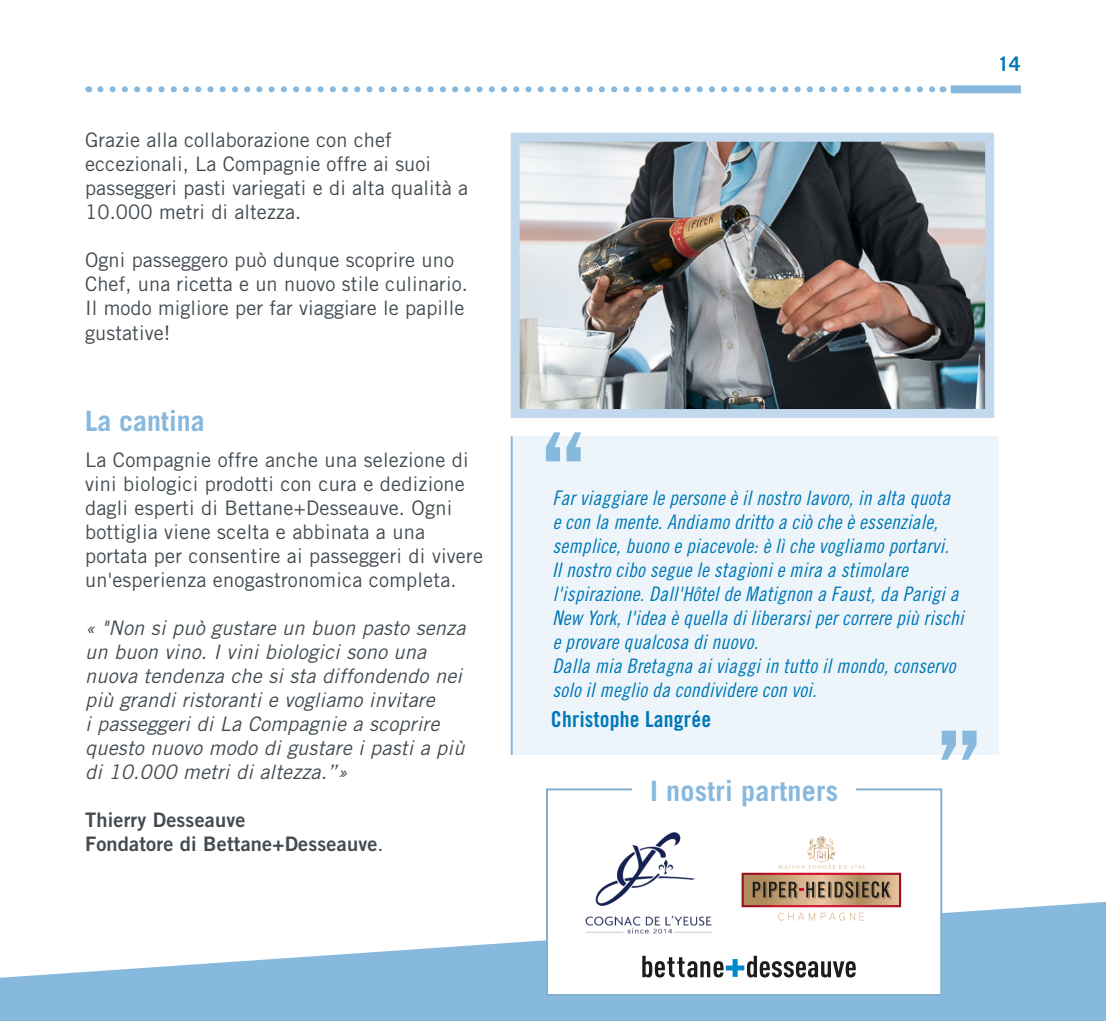
<style>
.page{position:relative;width:1106px;height:1021px;background:#fff}
.page>*{position:absolute;margin:0;border:0;box-sizing:border-box;transform-origin:0 0}
.t1{font:120px "Trade Gothic LT Pro Bd Cn 20";color:#87b8dd}
.t2{font:700 28px "Trade Gothic LT Pro";letter-spacing:.01em;color:#87b8dd}
.t3{font:22px "Trade Gothic LT Pro Bd Cn 20";letter-spacing:.01em;color:#0078b8}
.t4{font:20px/24px "Trade Gothic";letter-spacing:.005em;color:#434b51}
.t5{font:20px/24px "Trade Gothic LT Std Cn 18 Obl";letter-spacing:.01em;color:#0078b8}
.t6{font:italic 20px/24px "Trade Gothic LT Std";letter-spacing:.01em;color:#434b51}
.t7{font:20px "Trade Gothic LT Std Bd 2";letter-spacing:.01em;color:#434b51}
.t8{font:700 20px "Trade Gothic LT Pro";color:#0078b8}
.s1{font-family:"Trade Gothic"}
</style>
<div class="page">
<div style="left:510px;top:436px;width:488px;height:319px;background:#edf5fa"></div>
<svg style="left:0;top:901px;width:1106px;height:119px;fill:#87b8dd"></svg>
<svg style="left:100px;top:86px;width:836px;height:6px"></svg>
<div style="left:950px;top:85px;width:70px;height:8px;background:#87b8dd"></div>
<img style="left:520px;top:143px;width:464px;height:265px">
<div style="left:510px;top:133px;width:484px;height:285px;border:9px solid #c1d8ed"></div>
<hr style="left:510px;top:436px;width:2px;height:319px;background:#87b9dd">
<div style="left:546px;top:788px;width:396px;height:208px;background:#fff;border:2px solid #82b1d0"></div>
<div style="left:632px;top:783px;width:223px;height:27px;background:#fff"></div>
<img style="left:585px;top:832px;width:127px;height:102px">
<svg style="left:741px;top:836px;width:160px;height:84px"></svg>
<svg style="left:642px;top:955px;width:213px;height:22px"></svg>
<p class="t4" style="left:85px;top:128px;width:384px">Grazie alla collaborazione con chef eccezionali, La Compagnie offre ai suoi passeggeri pasti variegati e di alta qualità a 10.000 metri di altezza.</p>
<p class="t4" style="left:85px;top:248px;width:384px">Ogni passeggero può dunque scoprire uno Chef, una ricetta e un nuovo stile culinario.<br>Il modo migliore per far viaggiare le papille gustative!</p>
<p class="t2" style="left:85px;top:403px;width:121px">La cantina</p>
<p class="t4" style="left:85px;top:447px;width:399px">La Compagnie offre anche una selezione di vini biologici prodotti con cura e dedizione dagli esperti di Bettane+Desseauve. Ogni bottiglia viene scelta e abbinata a una portata per consentire ai passeggeri di vivere un'esperienza enogastronomica completa.</p>
<p class="t6" style="left:85px;top:616px;width:382px">« "Non si può gustare un buon pasto senza un buon vino. I vini biologici sono una nuova tendenza che si sta diffondendo nei più grandi ristoranti e vogliamo invitare<br>i passeggeri di La Compagnie a scoprire questo nuovo modo di gustare i pasti a più di 10.000 metri di altezza.”»</p>
<p class="t7" style="left:85px;top:807px;width:162px">Thierry Desseauve</p>
<p class="t7" style="left:85px;top:831px;width:300px">Fondatore di Bettane+Desseauve<span class="s1">.</span></p>
<p class="t8" style="left:998px;top:52px;width:24px">14</p>
<p class="t1" style="left:587px;top:563px;width:49px;rotate:-180deg">,,</p>
<p class="t5" style="left:552px;top:486px;width:413px">Far viaggiare le persone è il nostro lavoro, in alta quota<br>e con la mente. Andiamo dritto a ciò che è essenziale, semplice, buono e piacevole: è lì che vogliamo portarvi.<br>Il nostro cibo segue le stagioni e mira a stimolare l'ispirazione. Dall'Hôtel de Matignon a Faust, da Parigi a New York, l'idea è quella di liberarsi per correre più rischi e provare qualcosa di nuovo.</p>
<p class="t5" style="left:552px;top:654px;width:405px">Dalla mia Bretagna ai viaggi in tutto il mondo, conservo solo il meglio da condividere con voi.</p>
<p class="t1" style="left:935px;top:629px;width:49px">,,</p>
<p class="t3" style="left:551px;top:706px;width:162px">Christophe Langrée</p>
<p class="t2" style="left:650px;top:774px;width:190px">I nostri partners</p>
</div>
